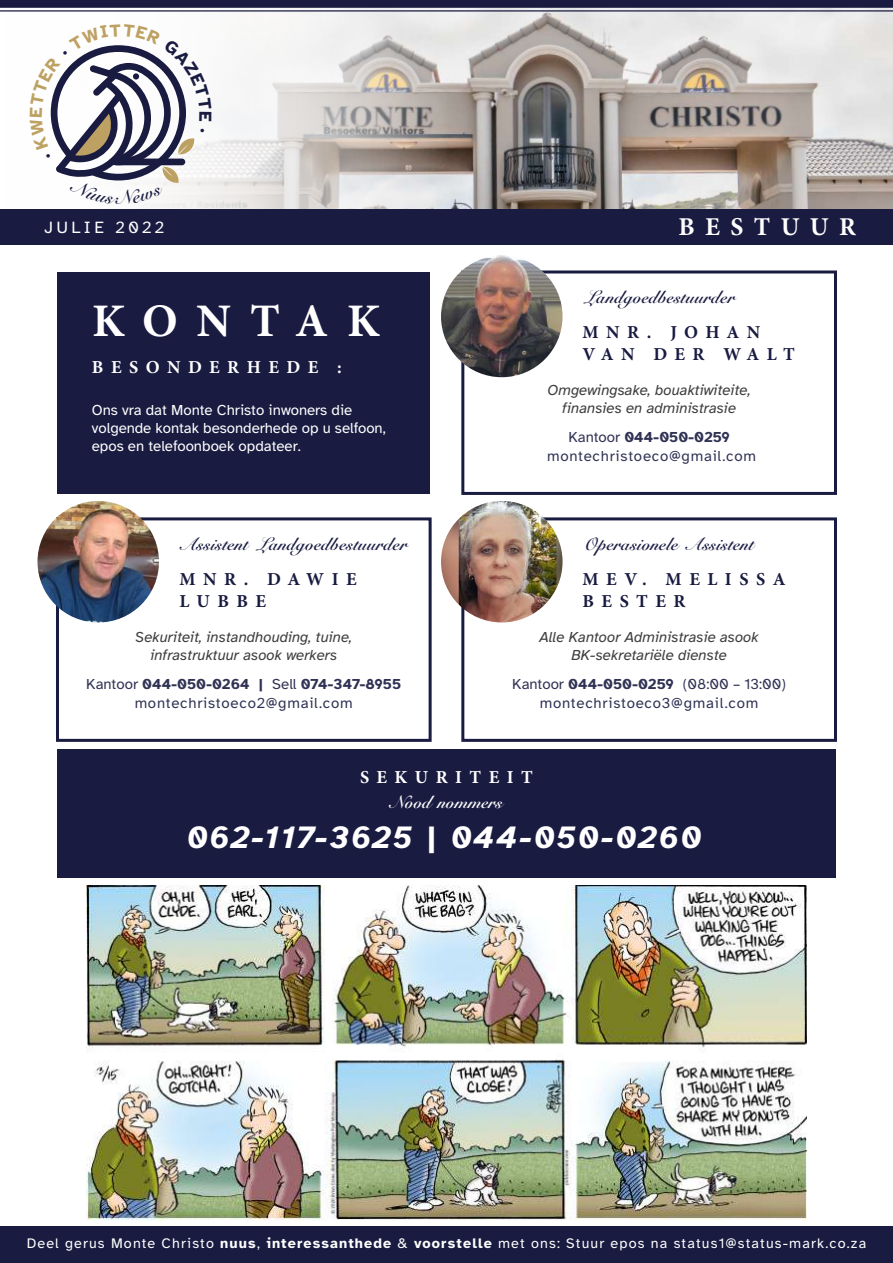
<style>
.page{position:relative;width:893px;height:1263px;background:#fff}
.page>*{position:absolute;margin:0;border:0;box-sizing:border-box;transform-origin:0 0}
.t1{font:700 46.65px "Minion Pro";letter-spacing:.395em;color:#fff}
.t2{font:italic 700 32.1px "Atkinson Hyperlegible";letter-spacing:.05em;color:#fff}
.t3{font:700 25.65px "Minion Pro";letter-spacing:.41em;color:#fff}
.t4{font:700 19.95px "OPTI Sicilia";letter-spacing:.01em;color:#191b41}
.t5{font:700 19.95px "OPTI Sicilia";letter-spacing:.01em;color:#fff}
.t6{font:700 18.3px/21.9px "Minion Pro";letter-spacing:.41em;color:#191b41}
.t7{font:700 18.3px "Minion Pro";letter-spacing:.41em;color:#fff}
.t8{font:16.95px "Atkinson Hyperlegible";letter-spacing:.2em;color:#fff}
.t9{font:15px/19.5px "Atkinson Hyperlegible";letter-spacing:.05em;color:#303254;text-align:center}
.t10{font:italic 15px/18px "Atkinson Hyperlegible";color:#3e3e3f;text-align:center}
.t11{font:15px/18px "Atkinson Hyperlegible";color:#fff}
.t12{font:14.4px "Atkinson Hyperlegible";letter-spacing:.08em;color:#fff}
.s1{font-weight:700}
</style>
<div class="page">
<img style="left:86px;top:885px;width:721px;height:336px">
<div style="left:57px;top:272px;width:373px;height:221px;background:#191b41"></div>
<div style="left:461px;top:270px;width:376px;height:225px;border:3px solid #191b41"></div>
<div style="left:56px;top:517px;width:376px;height:225px;border:3px solid #191b41"></div>
<div style="left:461px;top:517px;width:376px;height:225px;border:3px solid #191b41"></div>
<div style="left:57px;top:749px;width:778px;height:129px;background:#191b41"></div>
<img style="left:446px;top:8px;width:447px;height:201px">
<svg style="left:144px;top:8px;width:302px;height:201px"></svg>
<svg style="left:0;top:6px;width:893px;height:2px;background:#2e3052"></svg>
<hr style="left:0;top:10px;width:893px;height:2px;background:#191b41">
<div style="left:0;top:0;width:893px;height:6px;background:#191b41"></div>
<div style="left:0;top:209px;width:893px;height:36px;background:#191b41"></div>
<img style="left:38px;top:501px;width:121px;height:121px;border-radius:61px">
<img style="left:441px;top:501px;width:121px;height:121px;border-radius:61px">
<img style="left:441px;top:256px;width:121px;height:121px;border-radius:61px">
<div style="left:0;top:1226px;width:893px;height:37px;background:#191b41"></div>
<svg style="left:50px;top:24px;width:161px;height:181px"></svg>
<p class="t8" style="left:44px;top:217px;width:121px">JULIE 2022</p>
<h3 class="t3" style="left:678px;top:209px;width:179px">BESTUUR</h3>
<h1 class="t1" style="left:92px;top:288px;width:289px">KONTAK</h1>
<p class="t7" style="left:92px;top:355px;width:251px">BESONDERHEDE :</p>
<p class="t11" style="left:92px;top:401px;width:295px">Ons vra dat Monte Christo inwoners die volgende kontak besonderhede op u selfoon, epos en telefoonboek opdateer.</p>
<h3 class="t4" style="left:582px;top:286px;width:154px">Landgoedbestuurder</h3>
<p class="t6" style="left:583px;top:321px;width:214px">MNR. JOHAN<br>VAN DER WALT</p>
<p class="t10" style="left:548px;top:381px;width:205px">Omgewingsake, bouaktiwiteite, finansies en administrasie</p>
<p class="t9" style="left:547px;top:427px;width:211px">Kantoor <span class="s1">044-050-0259 </span>montechristoeco@gmail.com</p>
<h3 class="t4" style="left:179px;top:533px;width:230px">Assistent Landgoedbestuurder</h3>
<h3 class="t4" style="left:582px;top:533px;width:173px">Operasionele Assistent</h3>
<p class="t6" style="left:179px;top:568px;width:179px">MNR. DAWIE<br>LUBBE</p>
<p class="t6" style="left:583px;top:568px;width:205px">MEV. MELISSA<br>BESTER</p>
<p class="t10" style="left:135px;top:628px;width:219px">Sekuriteit, instandhouding, tuine, infrastruktuur asook werkers</p>
<p class="t9" style="left:86px;top:674px;width:316px">Kantoor <span class="s1">044-050-0264 |</span> Sell <span class="s1">074-347-8955 </span>montechristoeco2@gmail.com</p>
<p class="t10" style="left:540px;top:628px;width:221px">Alle Kantoor Administrasie asook<br>BK-sekretariële dienste</p>
<p class="t9" style="left:512px;top:674px;width:275px">Kantoor <span class="s1">044-050-0259</span> (08:00 – 13:00) montechristoeco3@gmail.com</p>
<p class="t7" style="left:360px;top:764px;width:174px">SEKURITEIT</p>
<h3 class="t5" style="left:390px;top:791px;width:115px">Nood nommers</h3>
<h2 class="t2" style="left:187px;top:819px;width:516px">062-117-3625 | 044-050-0260</h2>
<p class="t12" style="left:27px;top:1235px;width:841px">Deel gerus Monte Christo <span class="s1">nuus</span>, <span class="s1">interessanthede</span> &amp; <span class="s1">voorstelle</span> met ons: Stuur epos na status1@status-mark.co.za</p>
</div>
